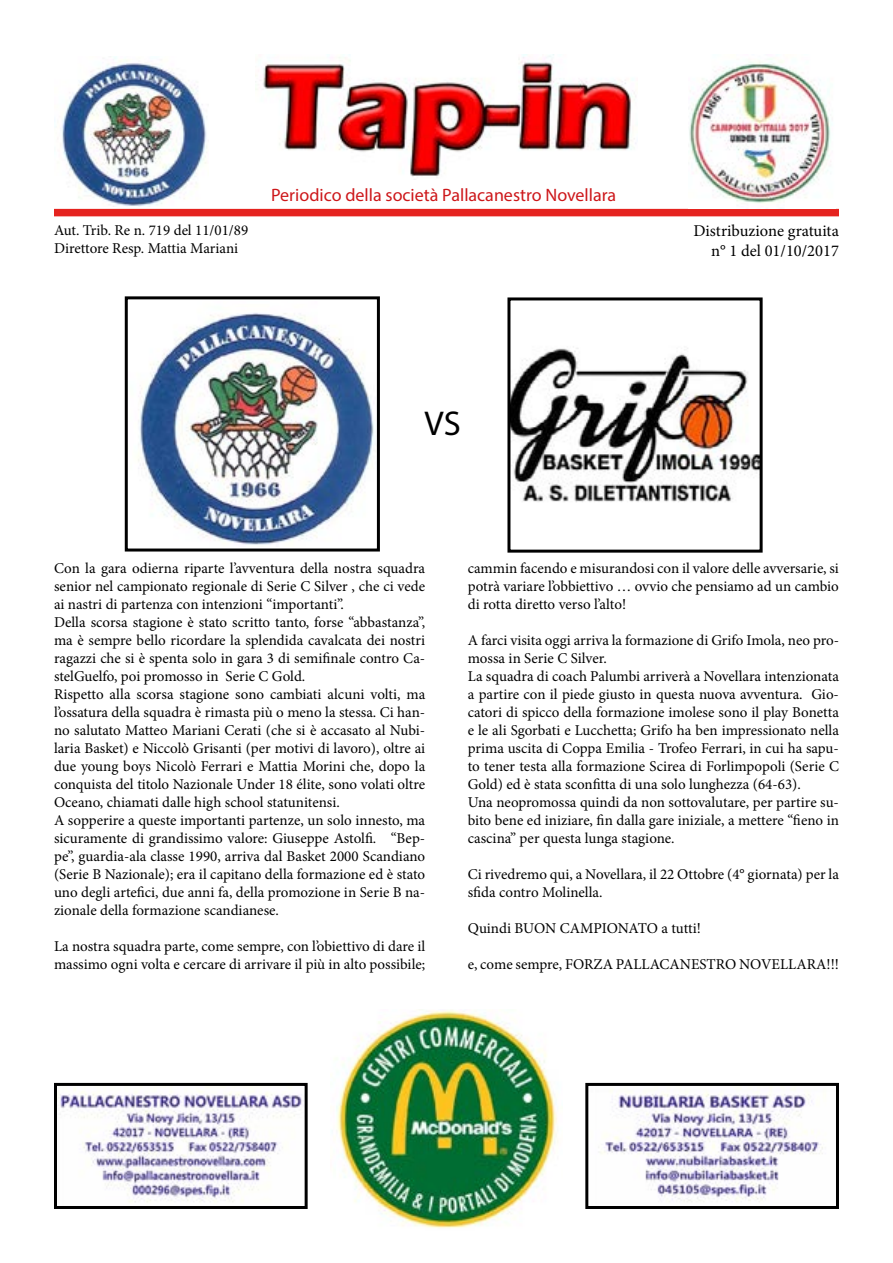
<style>
.page{position:relative;width:893px;height:1263px;background:#fff}
.page>*{position:absolute;margin:0;border:0;box-sizing:border-box;transform-origin:0 0}
.t1{font:34.5px "Myriad Pro";color:#000}
.t2{font:18px "Myriad Pro";color:#cd171a}
.t3{font:16.5px/19.8px "Minion Pro";color:#000;text-align:right}
.t4{font:15px/18px "Minion Pro";color:#000}
</style>
<div class="page">
<div style="left:54px;top:209px;width:785px;height:7px;background:#e5231f"></div>
<img style="left:58px;top:1087px;width:244px;height:116px">
<div style="left:54px;top:1083px;width:254px;height:126px;border:3px solid #000"></div>
<img style="left:598px;top:1089px;width:225px;height:113px">
<div style="left:585px;top:1083px;width:254px;height:126px;border:3px solid #000"></div>
<img style="left:54px;top:56px;width:153px;height:150px">
<img style="left:336px;top:1010px;width:222px;height:218px">
<img style="left:689px;top:59px;width:143px;height:145px">
<img style="left:255px;top:54px;width:381px;height:123px">
<img style="left:138px;top:313px;width:238px;height:232px">
<div style="left:125px;top:296px;width:255px;height:255px;border:3px solid #000"></div>
<img style="left:511px;top:348px;width:248px;height:154px">
<div style="left:507px;top:297px;width:256px;height:256px;border:3px solid #000"></div>
<p class="t2" style="left:271px;top:184px;width:347px">Periodico della società Pallacanestro Novellara</p>
<p class="t4" style="left:54px;top:221px;width:196px">Aut. Trib. Re n. 719 del 11/01/89<br>Direttore Resp. Mattia Mariani</p>
<p class="t3" style="left:693px;top:221px;width:147px">Distribuzione gratuita n° 1 del 01/10/2017</p>
<h1 class="t1" style="left:425px;top:402px;width:38px">VS</h1>
<p class="t4" style="left:54px;top:559px;width:373px">Con la gara odierna riparte l’avventura della nostra squadra senior nel campionato regionale di Serie C Silver , che ci vede ai nastri di partenza con intenzioni “importanti”.<br>Della scorsa stagione è stato scritto tanto, forse “abbastanza”, ma è sempre bello ricordare la splendida cavalcata dei nostri ragazzi che si è spenta solo in gara 3 di semifinale contro Ca&shy;stelGuelfo, poi promosso in Serie C Gold.<br>Rispetto alla scorsa stagione sono cambiati alcuni volti, ma l’ossatura della squadra è rimasta più o meno la stessa. Ci han&shy;no salutato Matteo Mariani Cerati (che si è accasato al Nubi&shy;laria Basket) e Niccolò Grisanti (per motivi di lavoro), oltre ai due young boys Nicolò Ferrari e Mattia Morini che, dopo la conquista del titolo Nazionale Under 18 élite, sono volati oltre Oceano, chiamati dalle high school statunitensi.<br>A sopperire a queste importanti partenze, un solo innesto, ma sicuramente di grandissimo valore: Giuseppe Astolfi. “Bep&shy;pe”, guardia-ala classe 1990, arriva dal Basket 2000 Scandiano (Serie B Nazionale); era il capitano della formazione ed è stato uno degli artefici, due anni fa, della promozione in Serie B na&shy;zionale della formazione scandianese.</p>
<p class="t4" style="left:54px;top:937px;width:373px">La nostra squadra parte, come sempre, con l’obiettivo di dare il massimo ogni volta e cercare di arrivare il più in alto possibile;</p>
<p class="t4" style="left:468px;top:559px;width:373px;text-align:justify">cammin facendo e misurandosi con il valore delle avversarie, si potrà variare l’obbiettivo … ovvio che pensiamo ad un cambio di rotta diretto verso l’alto!</p>
<p class="t4" style="left:468px;top:631px;width:373px">A farci visita oggi arriva la formazione di Grifo Imola, neo pro&shy;mossa in Serie C Silver.<br>La squadra di coach Palumbi arriverà a Novellara intenzionata a partire con il piede giusto in questa nuova avventura. Gio&shy;catori di spicco della formazione imolese sono il play Bonetta e le ali Sgorbati e Lucchetta; Grifo ha ben impressionato nella prima uscita di Coppa Emilia - Trofeo Ferrari, in cui ha sapu&shy;to tener testa alla formazione Scirea di Forlimpopoli (Serie C Gold) ed è stata sconfitta di una solo lunghezza (64-63).<br>Una neopromossa quindi da non sottovalutare, per partire su&shy;bito bene ed iniziare, fin dalla gare iniziale, a mettere “fieno in cascina” per questa lunga stagione.</p>
<p class="t4" style="left:468px;top:865px;width:373px">Ci rivedremo qui, a Novellara, il 22 Ottobre (4° giornata) per la sfida contro Molinella.</p>
<p class="t4" style="left:468px;top:919px;width:235px">Quindi BUON CAMPIONATO a tutti!</p>
<p class="t4" style="left:468px;top:955px;width:373px">e, come sempre, FORZA PALLACANESTRO NOVELLARA!!!</p>
</div>
